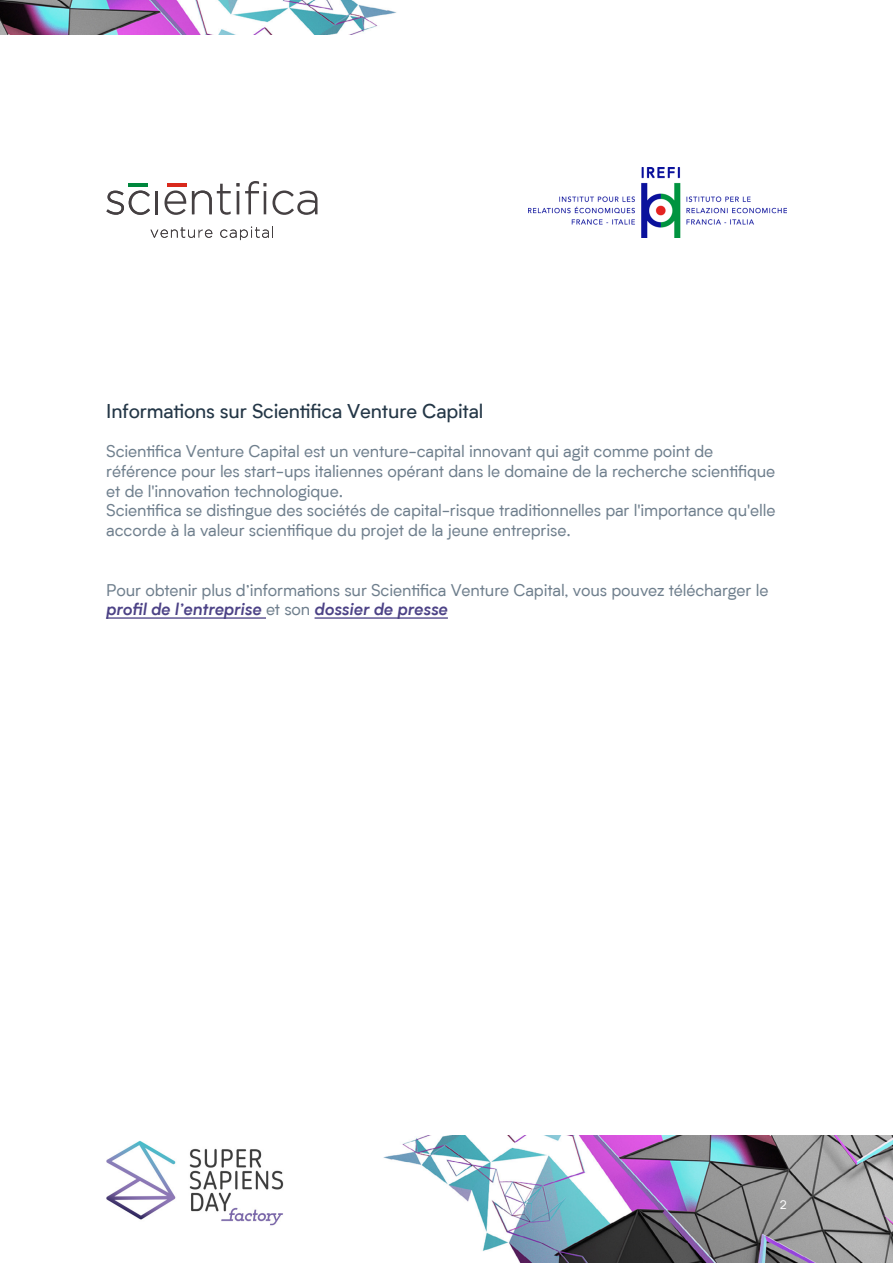
<style>
.page{position:relative;width:893px;height:1263px;background:#fff}
.page>*{position:absolute;margin:0;border:0;box-sizing:border-box;transform-origin:0 0}
.t1{font:19.5px "Biotif";letter-spacing:-.01em;color:#243747}
.t2{font:16.5px/19.8px "Biotif";letter-spacing:-.01em;color:#6f7f8d}
.t3{font:12px "Biotif";color:#fff}
.s1{font-weight:600;font-style:italic;color:#4c4286}
</style>
<div class="page">
<hr style="left:129px;top:183px;width:19px;height:3px;background:#00873d">
<hr style="left:167px;top:183px;width:19px;height:3px;background:#d9291c">
<svg style="left:106px;top:190px;width:44px;height:25px"></svg>
<hr style="left:156px;top:191px;width:2px;height:23px;background:#454042">
<svg style="left:164px;top:190px;width:22px;height:25px"></svg>
<svg style="left:192px;top:181px;width:125px;height:34px"></svg>
<svg style="left:150px;top:227px;width:62px;height:11px"></svg>
<svg style="left:220px;top:226px;width:53px;height:14px"></svg>
<img style="left:529px;top:167px;width:258px;height:71px">
<img style="left:383px;top:1135px;width:510px;height:128px">
<img style="left:106px;top:1140px;width:178px;height:86px">
<img style="left:0;top:0;width:397px;height:34px">
<hr style="left:106px;top:617px;width:160px;height:2px;background:#4c4286">
<hr style="left:315px;top:617px;width:133px;height:2px;background:#4c4286">
<p class="t1" style="left:106px;top:397px;width:378px">Informations sur Scientifica Venture Capital</p>
<p class="t2" style="left:106px;top:440px;width:671px">Scientifica Venture Capital est un venture-capital innovant qui agit comme point de référence pour les start-ups italiennes opérant dans le domaine de la recherche scientifique et de l'innovation technologique.<br>Scientifica se distingue des sociétés de capital-risque traditionnelles par l'importance qu'elle accorde à la valeur scientifique du projet de la jeune entreprise.</p>
<p class="t2" style="left:106px;top:579px;width:664px">Pour obtenir plus d’informations sur Scientifica Venture Capital, vous pouvez télécharger le <span class="s1">profil de l’entreprise</span> et son <span class="s1">dossier de presse</span></p>
<p class="t3" style="left:779px;top:1197px;width:9px">42</p>
</div>
